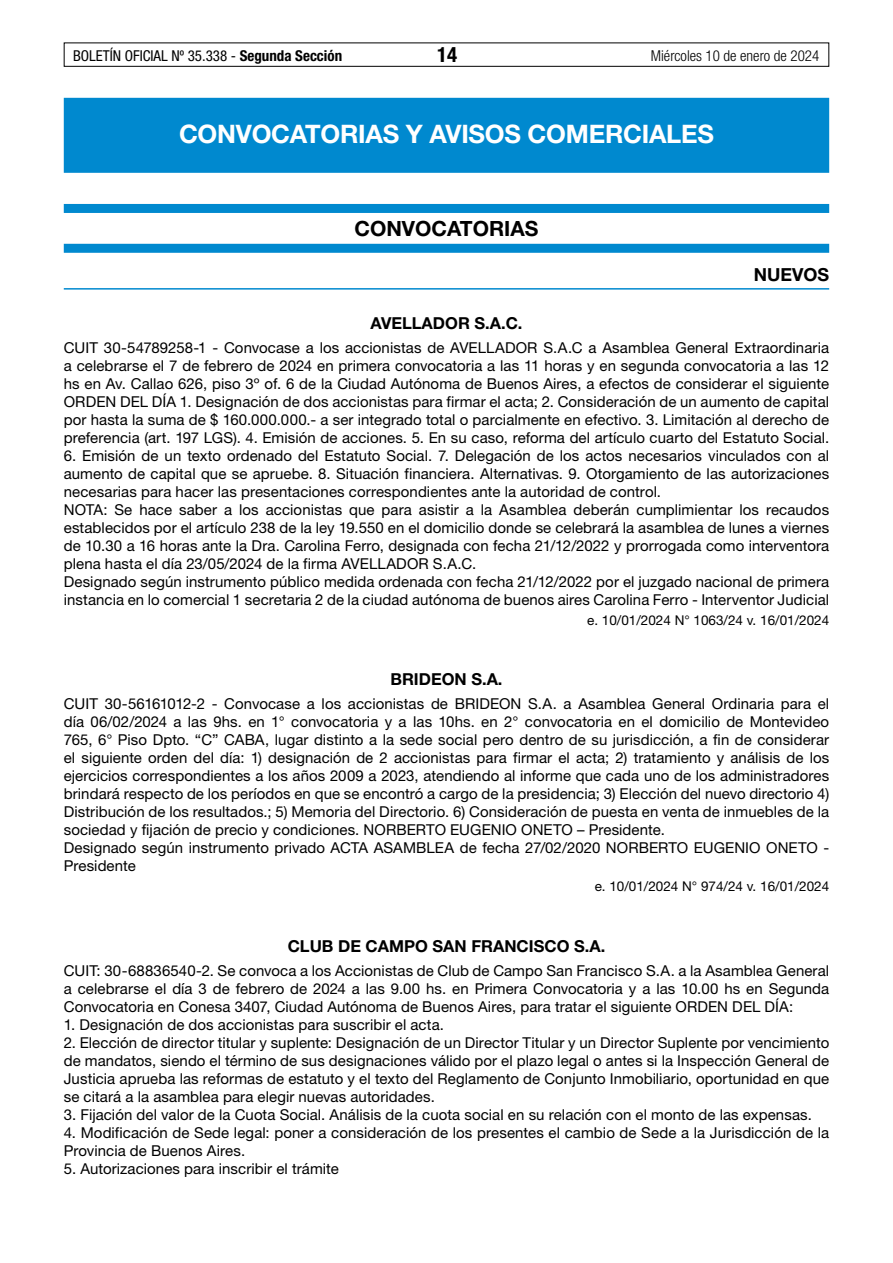
<style>
.page{position:relative;width:893px;height:1263px;background:#fff}
.page>*{position:absolute;margin:0;border:0;box-sizing:border-box;transform-origin:0 0}
.t1{font:700 25.5px "Helvetica Neue LT Std";letter-spacing:-.01em;color:#fff}
.t2{font:700 21px "Helvetica Neue LT Std";color:#000}
.t3{font:700 condensed 21px "Helvetica Neue LT Std";color:#000}
.t4{font:700 18px "Helvetica Neue LT Std";color:#000}
.t5{font:700 16.5px "Helvetica Neue LT Std";color:#000}
.t6{font:15px/18px "Helvetica Neue LT Std";letter-spacing:.005em;color:#000;text-align:justify}
.t7{font:condensed 15px "Helvetica Neue LT Std";color:#000}
.t8{font:300 condensed 15px "Helvetica Neue LT Std";color:#000}
.t9{font:13.5px "Helvetica Neue LT Std";color:#000}
.s1{font-weight:700}
</style>
<div class="page">
<div style="left:64px;top:43px;width:765px;height:24px;border:1px solid #000"></div>
<div style="left:64px;top:98px;width:765px;height:75px;background:#0089cf"></div>
<div style="left:64px;top:204px;width:765px;height:9px;background:#0089cf"></div>
<div style="left:64px;top:244px;width:765px;height:9px;background:#0089cf"></div>
<hr style="left:64px;top:288px;width:765px;height:2px;background:#0089cf">
<p class="t7" style="left:73px;top:47px;width:271px">BOLETÍN OFICIAL Nº 35.338 - <span class="s1">Segunda Sección</span></p>
<h2 class="t3" style="left:437px;top:42px;width:22px">14</h2>
<p class="t8" style="left:651px;top:47px;width:170px">Miércoles 10 de enero de 2024</p>
<h1 class="t1" style="left:179px;top:118px;width:536px">CONVOCATORIAS Y AVISOS COMERCIALES</h1>
<h2 class="t2" style="left:354px;top:216px;width:185px">CONVOCATORIAS</h2>
<p class="t4" style="left:754px;top:263px;width:77px">NUEVOS</p>
<p class="t5" style="left:370px;top:313px;width:154px">AVELLADOR S.A.C.</p>
<p class="t6" style="left:64px;top:338px;width:767px">CUIT 30-54789258-1 - Convocase a los accionistas de AVELLADOR S.A.C a Asamblea General Extraordinaria a celebrarse el 7 de febrero de 2024 en primera convocatoria a las 11 horas y en segunda convocatoria a las 12 hs en Av. Callao 626, piso 3º of. 6 de la Ciudad Autónoma de Buenos Aires, a efectos de considerar el siguiente ORDEN DEL DÍA 1. Designación de dos accionistas para firmar el acta; 2. Consideración de un aumento de capital por hasta la suma de $ 160.000.000.- a ser integrado total o parcialmente en efectivo. 3. Limitación al derecho de preferencia (art. 197 LGS). 4. Emisión de acciones. 5. En su caso, reforma del artículo cuarto del Estatuto Social.</p>
<p class="t6" style="left:64px;top:446px;width:767px;text-align:left">6. Emisión de un texto ordenado del Estatuto Social. 7. Delegación de los actos necesarios vinculados con al aumento de capital que se apruebe. 8. Situación financiera. Alternativas. 9. Otorgamiento de las autorizaciones necesarias para hacer las presentaciones correspondientes ante la autoridad de control.<br>NOTA: Se hace saber a los accionistas que para asistir a la Asamblea deberán cumplimientar los recaudos establecidos por el artículo 238 de la ley 19.550 en el domicilio donde se celebrará la asamblea de lunes a viernes de 10.30 a 16 horas ante la Dra. Carolina Ferro, designada con fecha 21/12/2022 y prorrogada como interventora plena hasta el día 23/05/2024 de la firma AVELLADOR S.A.C.<br>Designado según instrumento público medida ordenada con fecha 21/12/2022 por el juzgado nacional de primera instancia en lo comercial 1 secretaria 2 de la ciudad autónoma de buenos aires Carolina Ferro - Interventor Judicial</p>
<p class="t9" style="left:587px;top:612px;width:244px">e. 10/01/2024 N° 1063/24 v. 16/01/2024</p>
<p class="t5" style="left:390px;top:669px;width:114px">BRIDEON S.A.</p>
<p class="t6" style="left:64px;top:695px;width:767px;text-align:left">CUIT 30-56161012-2 - Convocase a los accionistas de BRIDEON S.A. a Asamblea General Ordinaria para el día 06/02/2024 a las 9hs. en 1° convocatoria y a las 10hs. en 2° convocatoria en el domicilio de Montevideo 765, 6° Piso Dpto. “C” CABA, lugar distinto a la sede social pero dentro de su jurisdicción, a fin de considerar el siguiente orden del día: 1) designación de 2 accionistas para firmar el acta; 2) tratamiento y análisis de los ejercicios correspondientes a los años 2009 a 2023, atendiendo al informe que cada uno de los administradores brindará respecto de los períodos en que se encontró a cargo de la presidencia; 3) Elección del nuevo directorio 4)<br>Distribución de los resultados.; 5) Memoria del Directorio. 6) Consideración de puesta en venta de inmuebles de la sociedad y fijación de precio y condiciones. NORBERTO EUGENIO ONETO – Presidente.<br>Designado según instrumento privado ACTA ASAMBLEA de fecha 27/02/2020 NORBERTO EUGENIO ONETO - Presidente</p>
<p class="t9" style="left:595px;top:878px;width:236px">e. 10/01/2024 N° 974/24 v. 16/01/2024</p>
<p class="t5" style="left:288px;top:935px;width:319px">CLUB DE CAMPO SAN FRANCISCO S.A.</p>
<p class="t6" style="left:64px;top:961px;width:767px">CUIT: 30-68836540-2. Se convoca a los Accionistas de Club de Campo San Francisco S.A. a la Asamblea General a celebrarse el día 3 de febrero de 2024 a las 9.00 hs. en Primera Convocatoria y a las 10.00 hs en Segunda Convocatoria en Conesa 3407, Ciudad Autónoma de Buenos Aires, para tratar el siguiente ORDEN DEL DÍA:</p>
<p class="t6" style="left:64px;top:1015px;width:382px">1. Designación de dos accionistas para suscribir el acta.</p>
<p class="t6" style="left:64px;top:1033px;width:767px">2. Elección de director titular y suplente: Designación de un Director Titular y un Director Suplente por vencimiento de mandatos, siendo el término de sus designaciones válido por el plazo legal o antes si la Inspección General de Justicia aprueba las reformas de estatuto y el texto del Reglamento de Conjunto Inmobiliario, oportunidad en que se citará a la asamblea para elegir nuevas autoridades.</p>
<p class="t6" style="left:64px;top:1105px;width:750px">3. Fijación del valor de la Cuota Social. Análisis de la cuota social en su relación con el monto de las expensas.</p>
<p class="t6" style="left:64px;top:1123px;width:767px">4. Modificación de Sede legal: poner a consideración de los presentes el cambio de Sede a la Jurisdicción de la<br>Provincia de Buenos Aires.</p>
<p class="t6" style="left:64px;top:1159px;width:277px">5. Autorizaciones para inscribir el trámite</p>
</div>
